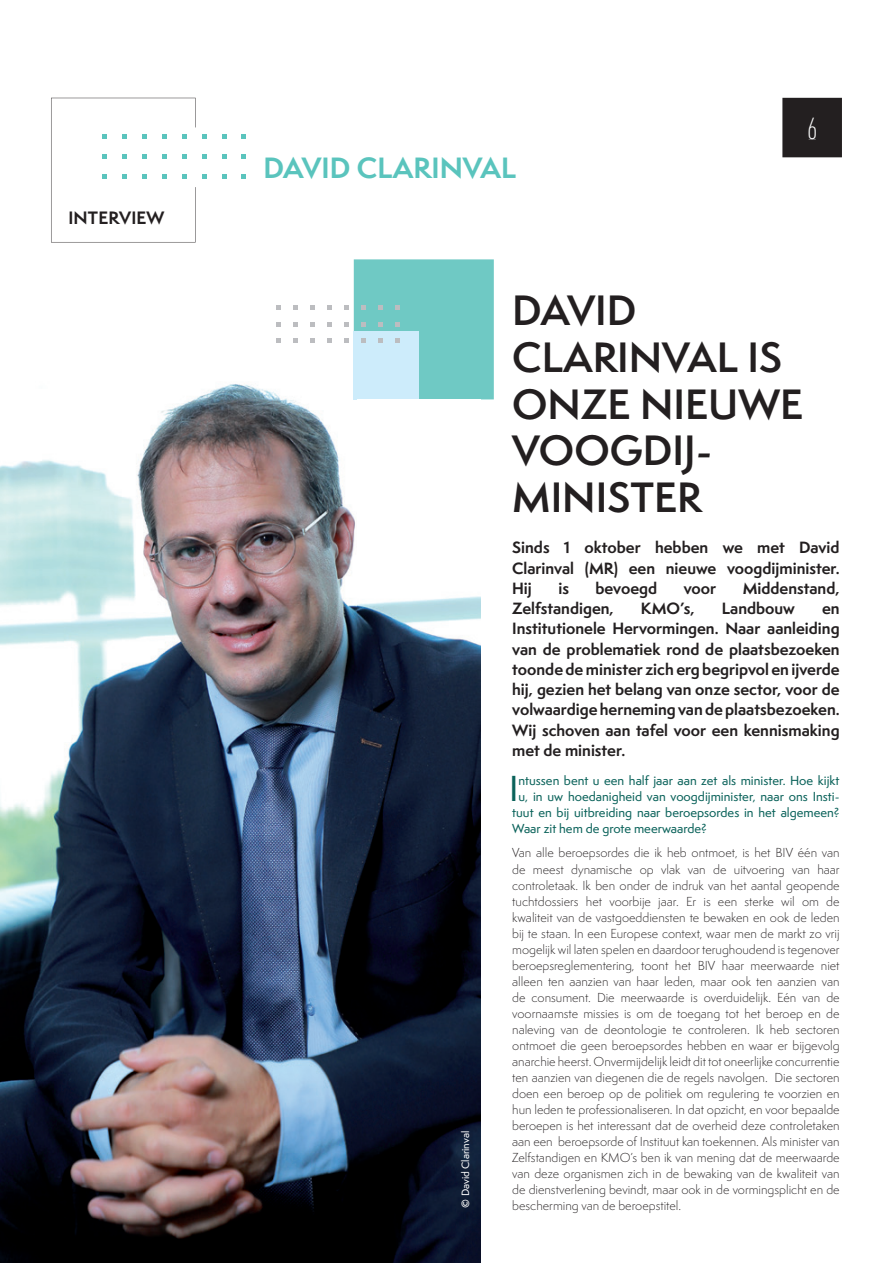
<style>
.page{position:relative;width:893px;height:1263px;background:#fff}
.page>*{position:absolute;margin:0;border:0;box-sizing:border-box;transform-origin:0 0}
.t1{font:600 39px/46.8px "Semplicita Pro";color:#231f20}
.t2{font:500 33.15px "Semplicita Pro";color:#0a625a}
.t3{font:300 condensed 30px "DINOT";color:#fff}
.t4{font:700 27px "Semplicita Pro";color:#5ac4bd}
.t5{font:700 16.5px "Semplicita Pro";letter-spacing:.01em;color:#231f20}
.t6{font:700 15px/20.2px "Semplicita Pro";color:#231f20;text-align:justify}
.t7{font:300 12px/16px "Semplicita Pro";color:#231f20;text-align:justify}
.t8{font:500 12px "Semplicita Pro";color:#0a625a}
.t9{font:500 9.75px "Semplicita Pro";color:#fff}
</style>
<div class="page">
<div style="left:782px;top:98px;width:60px;height:59px;background:#231f20"></div>
<div style="left:809px;top:118px;width:7px;height:21px;background:#231f20"></div>
<svg style="left:202px;top:154px;width:5px;height:5px"></svg>
<svg style="left:241px;top:154px;width:5px;height:5px"></svg>
<svg style="left:222px;top:154px;width:4px;height:5px"></svg>
<svg style="left:202px;top:134px;width:5px;height:5px"></svg>
<svg style="left:241px;top:134px;width:5px;height:5px"></svg>
<svg style="left:222px;top:134px;width:4px;height:5px"></svg>
<svg style="left:202px;top:174px;width:5px;height:5px"></svg>
<svg style="left:241px;top:174px;width:5px;height:5px"></svg>
<svg style="left:51px;top:98px;width:145px;height:144px"></svg>
<svg style="left:222px;top:174px;width:4px;height:5px"></svg>
<img style="left:0;top:332px;width:357px;height:931px">
<svg style="left:293px;top:322px;width:5px;height:4px"></svg>
<svg style="left:327px;top:322px;width:4px;height:4px"></svg>
<svg style="left:276px;top:322px;width:5px;height:4px"></svg>
<svg style="left:310px;top:322px;width:5px;height:4px"></svg>
<svg style="left:293px;top:305px;width:5px;height:4px"></svg>
<svg style="left:327px;top:305px;width:4px;height:4px"></svg>
<svg style="left:276px;top:305px;width:5px;height:4px"></svg>
<svg style="left:310px;top:305px;width:5px;height:4px"></svg>
<svg style="left:293px;top:339px;width:5px;height:4px"></svg>
<svg style="left:327px;top:339px;width:4px;height:4px"></svg>
<svg style="left:276px;top:339px;width:5px;height:4px"></svg>
<svg style="left:310px;top:339px;width:5px;height:4px"></svg>
<svg style="left:344px;top:322px;width:4px;height:4px"></svg>
<svg style="left:344px;top:305px;width:4px;height:4px"></svg>
<svg style="left:344px;top:339px;width:4px;height:4px"></svg>
<svg style="left:354px;top:259px;width:140px;height:140px;background:#86d1d0"></svg>
<img style="left:357px;top:596px;width:123px;height:667px">
<h3 class="t5" style="left:68px;top:206px;width:98px">INTERVIEW</h3>
<h3 class="t4" style="left:263px;top:148px;width:254px">DAVID CLARINVAL</h3>
<h3 class="t3" style="left:807px;top:111px;width:12px">6</h3>
<p class="t9" style="left:459px;top:1208px;width:78px;rotate:-90deg">© David Clarinval</p>
<h1 class="t1" style="left:512px;top:287px;width:293px">DAVID<br>CLARINVAL IS<br>ONZE NIEUWE<br>VOOGDI J -<br>MINISTER</h1>
<p class="t6" style="left:512px;top:537px;width:329px">Sinds 1 oktober hebben we met David Clarinval (MR) een nieuwe voogdijminister.<br>Hij</p>
<p class="t6" style="left:558px;top:578px;width:12px">is</p>
<p class="t6" style="left:595px;top:578px;width:63px">bevoegd</p>
<p class="t6" style="left:684px;top:578px;width:34px">voor</p>
<p class="t6" style="left:743px;top:578px;width:98px">Middenstand,</p>
<p class="t6" style="left:512px;top:598px;width:103px">Zelfstandigen,</p>
<p class="t6" style="left:641px;top:598px;width:55px">KMO’s,</p>
<p class="t6" style="left:722px;top:598px;width:75px">Landbouw</p>
<p class="t6" style="left:512px;top:598px;width:329px;text-indent:310px">en Institutionele Hervormingen. Naar aanleiding van de problematiek rond de plaatsbezoeken toonde de minister zich erg begripvol en ijverde hij, gezien het belang van onze sector, voor de volwaardige herneming van de plaatsbezoeken.<br>Wij schoven aan tafel voor een kennismaking met de minister.</p>
<h2 class="t2" style="left:509px;top:765px;width:11px">I</h2>
<p class="t8" style="left:518px;top:772px;width:323px">ntussen bent u een half jaar aan zet als minister. Hoe kijkt</p>
<p class="t8" style="left:518px;top:788px;width:323px">u, in uw hoedanigheid van voogdijminister, naar ons Insti-</p>
<p class="t8" style="left:512px;top:804px;width:329px">tuut en bij uitbreiding naar beroepsordes in het algemeen?</p>
<p class="t8" style="left:512px;top:820px;width:196px">Waar zit hem de grote meerwaarde?</p>
<p class="t7" style="left:512px;top:845px;width:329px">Van alle beroepsordes die ik heb ontmoet, is het BIV één van de meest dynamische op vlak van de uitvoering van haar controletaak. Ik ben onder de indruk van het aantal geopende tuchtdossiers het voorbije jaar. Er is een sterke wil om de kwaliteit van de vastgoeddiensten te bewaken en ook de leden bij te staan. In een Europese context, waar men de markt zo vrij mogelijk wil laten spelen en daardoor terughoudend is tegenover beroepsreglementering, toont het BIV haar meerwaarde niet alleen ten aanzien van haar leden, maar ook ten aanzien van de consument. Die meerwaarde is overduidelijk. Eén van de voornaamste missies is om de toegang tot het beroep en de naleving van de deontologie te controleren. Ik heb sectoren ontmoet die geen beroepsordes hebben en waar er bijgevolg anarchie heerst. Onvermijdelijk leidt dit tot oneerlijke concurrentie ten aanzien van diegenen die de regels navolgen. Die sectoren doen een beroep op de politiek om regulering te voorzien en hun leden te professionaliseren. In dat opzicht, en voor bepaalde beroepen is het interessant dat de overheid deze controletaken aan een beroepsorde of Instituut kan toekennen. Als minister van Zelfstandigen en KMO’s ben ik van mening dat de meerwaarde van deze organismen zich in de bewaking van de kwaliteit van de dienstverlening bevindt, maar ook in de vormingsplicht en de</p>
<p class="t7" style="left:512px;top:1198px;width:171px">bescherming van de beroepstitel.</p>
</div>
